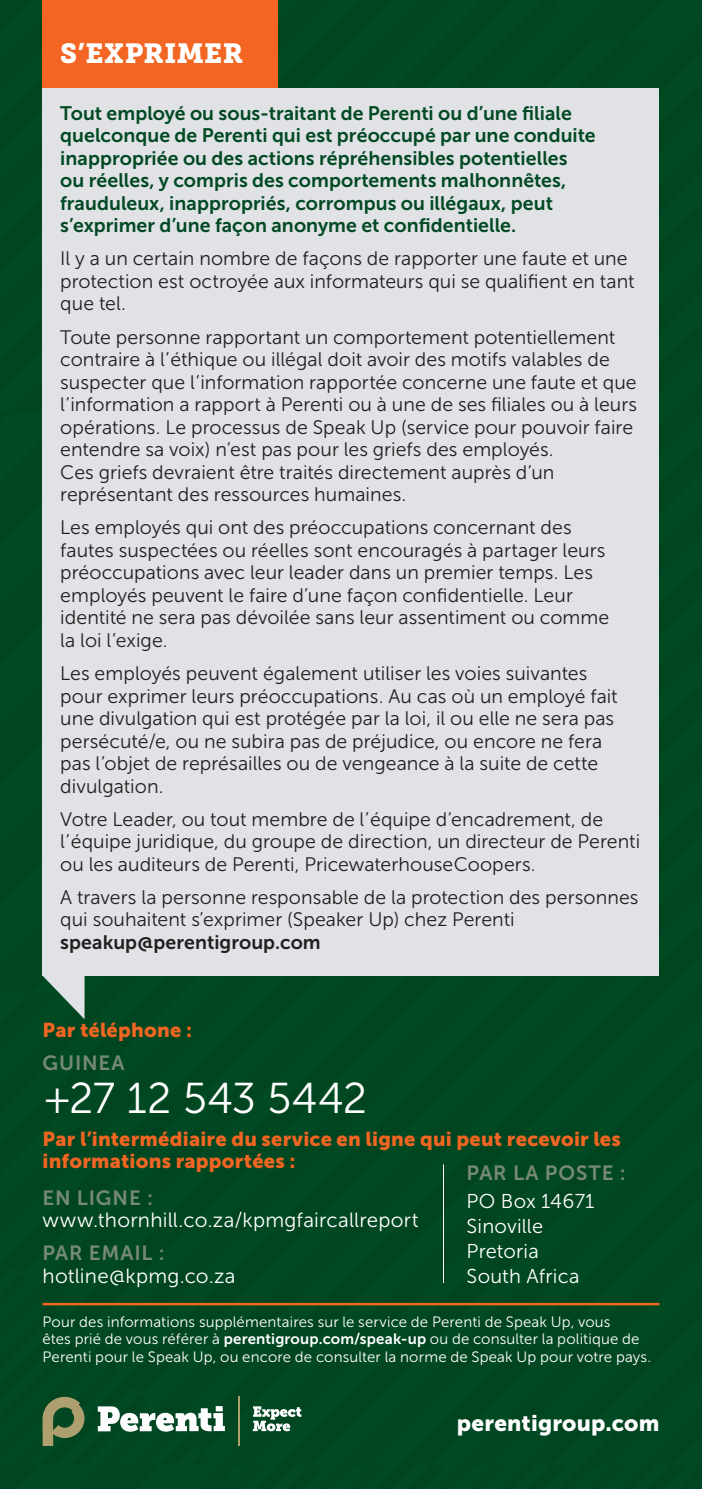
<style>
.page{position:relative;width:702px;height:1489px;background:#fff}
.page>*{position:absolute;margin:0;border:0;box-sizing:border-box;transform-origin:0 0}
.t1{font:43px "Museo Sans 300";letter-spacing:.005em;color:#fff}
.t2{font:27.5px "Museo Slab 900";letter-spacing:.015em;color:#fff}
.t3{font:22.5px "Museo Sans 900";letter-spacing:.01em;color:#fff}
.t4{font:20.5px "Museo Sans 300";letter-spacing:.01em;color:#fff}
.t5{font:20.5px "Museo Sans 700";letter-spacing:.04em;color:#778b72}
.t6{font:20px/22.5px "Museo Sans 900";letter-spacing:.01em;color:#f26522}
.t7{font:20px "Museo Sans 300";letter-spacing:.01em;color:#fff}
.t8{font:19.5px/22.5px "Museo Sans 300";letter-spacing:.005em;color:#231f20}
.t9{font:19.5px/22.5px "Museo Sans 700";letter-spacing:.005em;color:#014923}
.t10{font:19.5px "Museo Sans 700";letter-spacing:.005em;color:#231f20}
.t11{font:15px/17.5px "Museo Sans 300";letter-spacing:.01em;color:#fff}
.s1{font-family:"Museo Sans 700"}
</style>
<div class="page">
<div style="left:0;top:0;width:702px;height:412px;background:#004621"></div>
<div style="left:0;top:412px;width:702px;height:1052px;background:#004722"></div>
<div style="left:0;top:1230px;width:213px;height:234px;background:#004621"></div>
<div style="left:43px;top:0;width:235px;height:89px;background:#f26522"></div>
<svg style="left:43px;top:1396px;width:41px;height:49px;background:#62784d"></svg>
<svg style="left:98px;top:1405px;width:127px;height:26px"></svg>
<svg style="left:253px;top:1406px;width:48px;height:25px"></svg>
<hr style="left:238px;top:1396px;width:1px;height:49px;background:#ae9f6f">
<div style="left:43px;top:89px;width:616px;height:886px;background:#e0e2e6"></div>
<svg style="left:43px;top:975px;width:41px;height:44px;background:#729685"></svg>
<hr style="left:43px;top:1302px;width:616px;height:3px;background:#f26522">
<hr style="left:443px;top:1164px;width:1px;height:118px;background:#fff">
<div style="left:532px;top:0;width:170px;height:39px;background:#004822"></div>
<div style="left:0;top:1464px;width:702px;height:25px;background:#004722"></div>
<h2 class="t2" style="left:60px;top:38px;width:184px">S’EXPRIMER</h2>
<p class="t9" style="left:60px;top:102px;width:537px">Tout employé ou sous-traitant de Perenti ou d’une filiale quelconque de Perenti qui est préoccupé par une conduite inappropriée ou des actions répréhensibles potentielles ou réelles, y compris des comportements malhonnêtes, frauduleux, inappropriés, corrompus ou illégaux, peut s’exprimer d’une façon anonyme et confidentielle.</p>
<p class="t8" style="left:60px;top:247px;width:576px">Il y a un certain nombre de façons de rapporter une faute et une protection est octroyée aux informateurs qui se qualifient en tant que tel.</p>
<p class="t8" style="left:60px;top:326px;width:578px">Toute personne rapportant un comportement potentiellement contraire à l’éthique ou illégal doit avoir des motifs valables de suspecter que l’information rapportée concerne une faute et que l’information a rapport à Perenti ou à une de ses filiales ou à leurs opérations. Le processus de Speak Up (service pour pouvoir faire entendre sa voix) n’est pas pour les griefs des employés.<br>Ces griefs devraient être traités directement auprès d’un représentant des ressources humaines.</p>
<p class="t8" style="left:60px;top:516px;width:550px">Les employés qui ont des préoccupations concernant des fautes suspectées ou réelles sont encouragés à partager leurs préoccupations avec leur leader dans un premier temps. Les employés peuvent le faire d’une façon confidentielle. Leur identité ne sera pas dévoilée sans leur assentiment ou comme la loi l’exige.</p>
<p class="t8" style="left:60px;top:662px;width:559px">Les employés peuvent également utiliser les voies suivantes pour exprimer leurs préoccupations. Au cas où un employé fait une divulgation qui est protégée par la loi, il ou elle ne sera pas persécuté/e, ou ne subira pas de préjudice, ou encore ne fera pas l’objet de représailles ou de vengeance à la suite de cette divulgation.</p>
<p class="t8" style="left:60px;top:808px;width:581px">Votre Leader, ou tout membre de l’équipe d’encadrement, de l’équipe juridique, du groupe de direction, un directeur de Perenti ou les auditeurs de Perenti, PricewaterhouseCoopers.</p>
<p class="t8" style="left:60px;top:886px;width:579px">A travers la personne responsable de la protection des personnes qui souhaitent s’exprimer (Speaker Up) chez Perenti</p>
<p class="t10" style="left:60px;top:931px;width:262px">speakup@perentigroup.com</p>
<p class="t6" style="left:43px;top:1019px;width:151px">Par téléphone :</p>
<p class="t5" style="left:43px;top:1051px;width:84px">GUINEA</p>
<p class="t1" style="left:43px;top:1075px;width:326px">+27 12 543 5442</p>
<p class="t6" style="left:43px;top:1127px;width:580px">Par l’intermédiaire du service en ligne qui peut recevoir les informations rapportées :</p>
<p class="t5" style="left:43px;top:1186px;width:112px">EN LIGNE :</p>
<p class="t4" style="left:43px;top:1209px;width:377px">www.thornhill.co.za/kpmgfaircallreport</p>
<p class="t5" style="left:43px;top:1241px;width:124px">PAR EMAIL :</p>
<p class="t4" style="left:43px;top:1264px;width:194px">hotline@kpmg.co.za</p>
<p class="t5" style="left:466px;top:1161px;width:161px">PAR LA POSTE :</p>
<p class="t7" style="left:466px;top:1190px;width:129px">PO Box 14671</p>
<p class="t7" style="left:466px;top:1215px;width:78px">Sinoville</p>
<p class="t7" style="left:466px;top:1239px;width:74px">Pretoria</p>
<p class="t7" style="left:466px;top:1264px;width:114px">South Africa</p>
<p class="t11" style="left:43px;top:1312px;width:610px">Pour des informations supplémentaires sur le service de Perenti de Speak Up, vous<br>êtes prié de vous référer à <span class="s1">perentigroup.com/speak-up</span> ou de consulter la politique de<br>Perenti pour le Speak Up, ou encore de consulter la norme de Speak Up pour votre pays.</p>
<p class="t3" style="left:457px;top:1409px;width:204px">perentigroup.com</p>
</div>
